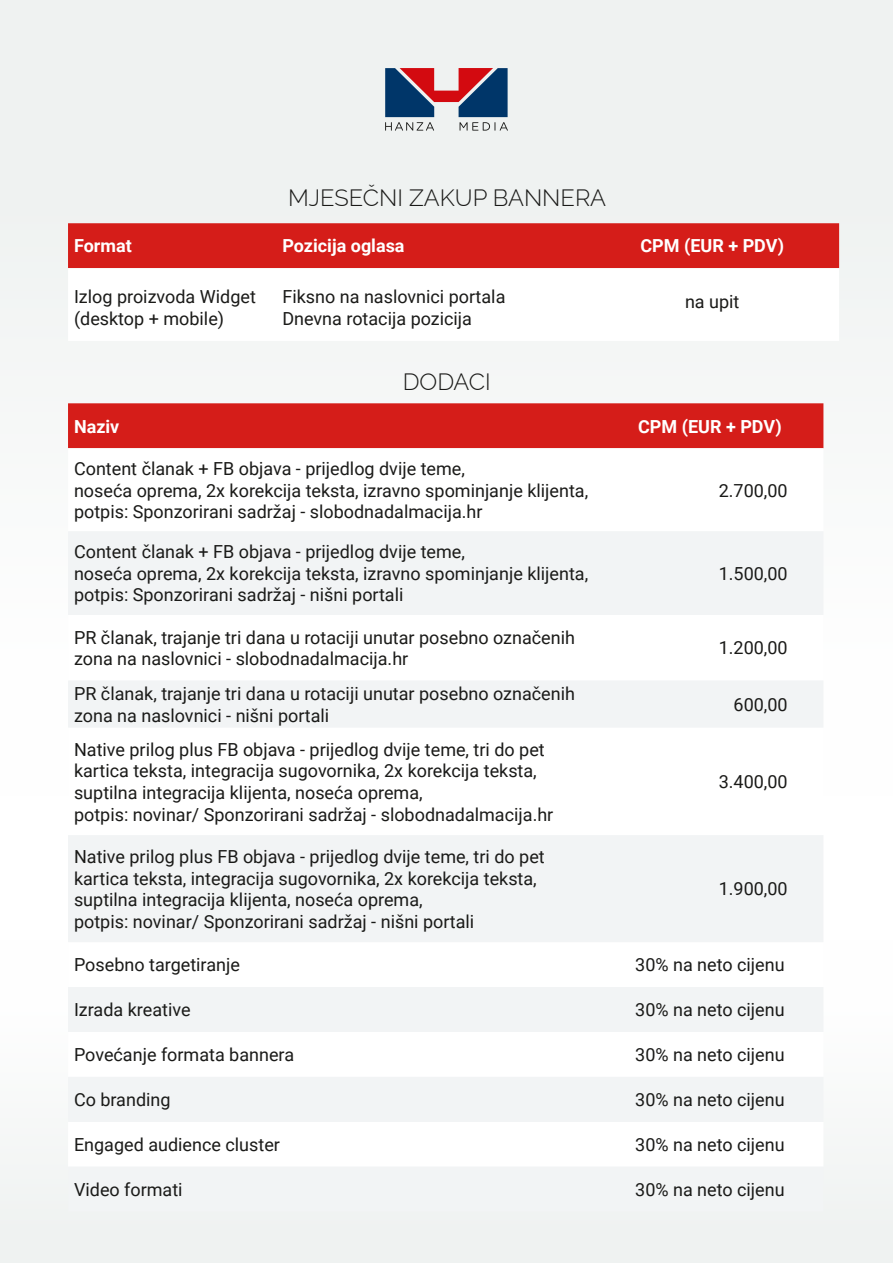
<style>
.page{position:relative;width:893px;height:1263px;background:#fff}
.page>*{position:absolute;margin:0;border:0;box-sizing:border-box;transform-origin:0 0}
.t1{font:300 23.7px "Raleway";color:#1a1a18}
.t2{font:18px/21.6px "Roboto";color:#1a1a18}
.t3{font:700 18px "Roboto";color:#fff}
</style>
<div class="page">
<div style="left:0;top:0;width:893px;height:795px;background:#eff2f1"></div>
<div style="left:0;top:940px;width:893px;height:323px;background:#eff2f1"></div>
<svg style="left:385px;top:68px;width:123px;height:63px"></svg>
<div style="left:68px;top:223px;width:771px;height:45px;background:#d51d19"></div>
<div style="left:68px;top:268px;width:771px;height:73px;background:#fff"></div>
<div style="left:68px;top:403px;width:755px;height:45px;background:#d51d19"></div>
<div style="left:68px;top:448px;width:755px;height:83px;background:#fff"></div>
<svg style="left:68px;top:615px;width:755px;height:551px;fill:#fff"></svg>
<h1 class="t1" style="left:288px;top:179px;width:320px">MJESEČNI ZAKUP BANNERA</h1>
<p class="t3" style="left:74px;top:233px;width:59px">Format</p>
<p class="t3" style="left:282px;top:233px;width:124px">Pozicija oglasa</p>
<p class="t3" style="left:640px;top:233px;width:145px">CPM (EUR + PDV)</p>
<p class="t2" style="left:74px;top:285px;width:183px">Izlog proizvoda Widget (desktop + mobile)</p>
<p class="t2" style="left:282px;top:285px;width:225px">Fiksno na naslovnici portala<br>Dnevna rotacija pozicija</p>
<p class="t2" style="left:685px;top:290px;width:56px">na upit</p>
<h1 class="t1" style="left:403px;top:362px;width:90px">DODACI</h1>
<p class="t3" style="left:74px;top:413px;width:47px">Naziv</p>
<p class="t3" style="left:638px;top:413px;width:145px">CPM (EUR + PDV)</p>
<p class="t2" style="left:74px;top:457px;width:516px">Content članak + FB objava - prijedlog dvije teme,<br>noseća oprema, 2x korekcija teksta, izravno spominjanje klijenta, potpis: Sponzorirani sadržaj - slobodnadalmacija.hr</p>
<p class="t2" style="left:719px;top:479px;width:70px">2.700,00</p>
<p class="t2" style="left:74px;top:540px;width:516px">Content članak + FB objava - prijedlog dvije teme,<br>noseća oprema, 2x korekcija teksta, izravno spominjanje klijenta, potpis: Sponzorirani sadržaj - nišni portali</p>
<p class="t2" style="left:719px;top:562px;width:70px">1.500,00</p>
<p class="t2" style="left:74px;top:626px;width:502px">PR članak, trajanje tri dana u rotaciji unutar posebno označenih zona na naslovnici - slobodnadalmacija.hr</p>
<p class="t2" style="left:719px;top:637px;width:70px">1.200,00</p>
<p class="t2" style="left:74px;top:682px;width:502px">PR članak, trajanje tri dana u rotaciji unutar posebno označenih zona na naslovnici - nišni portali</p>
<p class="t2" style="left:734px;top:693px;width:56px">600,00</p>
<p class="t2" style="left:74px;top:738px;width:481px">Native prilog plus FB objava - prijedlog dvije teme, tri do pet kartica teksta, integracija sugovornika, 2x korekcija teksta, suptilna integracija klijenta, noseća oprema,<br>potpis: novinar/ Sponzorirani sadržaj - slobodnadalmacija.hr</p>
<p class="t2" style="left:719px;top:770px;width:70px">3.400,00</p>
<p class="t2" style="left:74px;top:845px;width:472px">Native prilog plus FB objava - prijedlog dvije teme, tri do pet kartica teksta, integracija sugovornika, 2x korekcija teksta, suptilna integracija klijenta, noseća oprema,<br>potpis: novinar/ Sponzorirani sadržaj - nišni portali</p>
<p class="t2" style="left:719px;top:877px;width:70px">1.900,00</p>
<p class="t2" style="left:74px;top:953px;width:167px">Posebno targetiranje</p>
<p class="t2" style="left:635px;top:953px;width:151px">30% na neto cijenu</p>
<p class="t2" style="left:74px;top:998px;width:118px">Izrada kreative</p>
<p class="t2" style="left:635px;top:998px;width:151px">30% na neto cijenu</p>
<p class="t2" style="left:74px;top:1043px;width:222px">Povećanje formata bannera</p>
<p class="t2" style="left:635px;top:1043px;width:151px">30% na neto cijenu</p>
<p class="t2" style="left:74px;top:1088px;width:98px">Co branding</p>
<p class="t2" style="left:635px;top:1088px;width:151px">30% na neto cijenu</p>
<p class="t2" style="left:74px;top:1133px;width:207px">Engaged audience cluster</p>
<p class="t2" style="left:635px;top:1133px;width:151px">30% na neto cijenu</p>
<p class="t2" style="left:74px;top:1178px;width:110px">Video formati</p>
<p class="t2" style="left:635px;top:1178px;width:151px">30% na neto cijenu</p>
</div>
